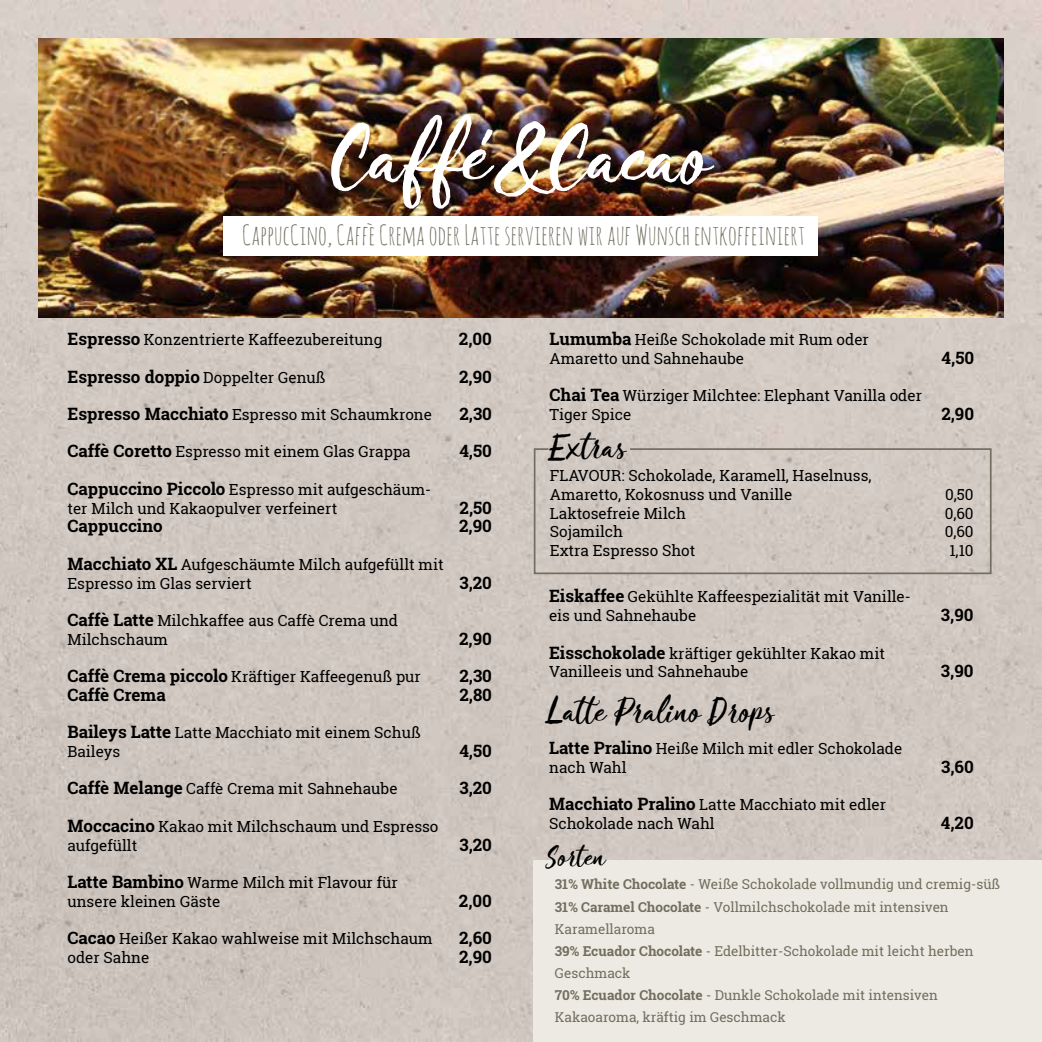
<style>
.page{position:relative;width:1042px;height:1042px;background:#fff}
.page>*{position:absolute;margin:0;border:0;box-sizing:border-box;transform-origin:0 0}
.t1{font:95.2px "Crushine Brush Script";color:#fff}
.t2{font:37.45px "Crushine Brush Script";color:#000}
.t3{font:30.62px "Crushine Brush Script";color:#000}
.t4{font:27.3px "Amatic SC";color:#726e5f}
.t5{font:700 16.97px/18.7px "Roboto Slab";color:#000}
.t6{font:15.4px/18.7px "Roboto Slab";color:#000}
.t7{font:13.65px/22.1px "Roboto Slab";color:#726e5f}
.s1{font-weight:700;font-size:16.97px}
.s2{font-weight:400;font-size:15.4px}
.s3{font-weight:700}
</style>
<div class="page">
<img style="left:0;top:0;width:1042px;height:1042px">
<img style="left:39px;top:38px;width:964px;height:280px">
<div style="left:534px;top:860px;width:508px;height:182px;background:#eceae3"></div>
<svg style="left:533px;top:447px;width:459px;height:128px;background:#cdc5bd"></svg>
<div style="left:223px;top:216px;width:594px;height:40px;background:#fff"></div>
<h1 class="t1" style="left:330px;top:96px;width:383px">Caffé&amp;Cacao</h1>
<h3 class="t4" style="left:242px;top:217px;width:564px">CappucCino, Caffè Crema oder Latte servieren wir auf Wunsch entkoffeiniert</h3>
<p class="t6" style="left:67px;top:330px;width:316px"><span class="s1">Espresso</span> Konzentrierte Kaffeezubereitung</p>
<p class="t5" style="left:67px;top:367px;width:260px">Espresso doppio <span class="s2">Doppelter Genuß</span></p>
<p class="t6" style="left:67px;top:405px;width:366px"><span class="s1">Espresso Macchiato</span> Espresso mit Schaumkrone</p>
<p class="t6" style="left:67px;top:442px;width:345px"><span class="s1">Caffè Coretto</span> Espresso mit einem Glas Grappa</p>
<p class="t6" style="left:67px;top:480px;width:365px"><span class="s1">Cappuccino Piccolo</span> Espresso mit aufgeschäum&shy;ter Milch und Kakaopulver verfeinert</p>
<p class="t5" style="left:67px;top:517px;width:97px">Cappuccino</p>
<p class="t6" style="left:67px;top:555px;width:378px"><span class="s1">Macchiato XL</span> Aufgeschäumte Milch aufgefüllt mit<br>Espresso im Glas serviert</p>
<p class="t6" style="left:67px;top:611px;width:332px"><span class="s1">Caffè Latte</span> Milchkaffee aus Caffè Crema und<br>Milchschaum</p>
<p class="t6" style="left:67px;top:667px;width:355px"><span class="s1">Caffè Crema piccolo</span> Kräftiger Kaffeegenuß pur</p>
<p class="t5" style="left:67px;top:685px;width:100px">Caffè Crema</p>
<p class="t6" style="left:67px;top:723px;width:355px"><span class="s1">Baileys Latte</span> Latte Macchiato mit einem Schuß<br>Baileys</p>
<p class="t6" style="left:67px;top:779px;width:332px"><span class="s1">Caffè Melange</span> Caffè Crema mit Sahnehaube</p>
<p class="t6" style="left:67px;top:817px;width:373px"><span class="s1">Moccacino</span> Kakao mit Milchschaum und Espresso aufgefüllt</p>
<p class="t6" style="left:67px;top:873px;width:332px"><span class="s1">Latte Bambino</span> Warme Milch mit Flavour für unsere kleinen Gäste</p>
<p class="t6" style="left:67px;top:929px;width:367px"><span class="s1">Cacao</span> Heißer Kakao wahlweise mit Milchschaum oder Sahne</p>
<p class="t5" style="left:459px;top:329px;width:35px">2,00</p>
<p class="t5" style="left:459px;top:367px;width:34px">2,90</p>
<p class="t5" style="left:459px;top:404px;width:34px">2,30</p>
<p class="t5" style="left:459px;top:442px;width:34px">4,50</p>
<p class="t5" style="left:459px;top:498px;width:34px">2,50<br>2,90</p>
<p class="t5" style="left:459px;top:573px;width:34px">3,20</p>
<p class="t5" style="left:459px;top:629px;width:34px">2,90</p>
<p class="t5" style="left:459px;top:666px;width:34px">2,30<br>2,80</p>
<p class="t5" style="left:459px;top:741px;width:34px">4,50</p>
<p class="t5" style="left:459px;top:779px;width:34px">3,20</p>
<p class="t5" style="left:459px;top:835px;width:34px">3,20</p>
<p class="t5" style="left:459px;top:891px;width:35px">2,00</p>
<p class="t5" style="left:459px;top:928px;width:34px">2,60<br>2,90</p>
<p class="t6" style="left:549px;top:330px;width:321px"><span class="s1">Lumumba</span> Heiße Schokolade mit Rum oder<br>Amaretto und Sahnehaube</p>
<p class="t6" style="left:549px;top:386px;width:374px"><span class="s1">Chai Tea</span> Würziger Milchtee: Elephant Vanilla oder<br>Tiger Spice</p>
<h2 class="t2" style="left:550px;top:423px;width:80px">Extras</h2>
<p class="t6" style="left:550px;top:466px;width:323px">FLAVOUR: Schokolade, Karamell, Haselnuss,<br>Amaretto, Kokosnuss und Vanille<br>Laktosefreie Milch<br>Sojamilch<br>Extra Espresso Shot</p>
<p class="t6" style="left:549px;top:587px;width:363px"><span class="s1">Eiskaffee</span> Gekühlte Kaffeespezialität mit Vanille&shy;eis und Sahnehaube</p>
<p class="t6" style="left:549px;top:643px;width:337px"><span class="s1">Eisschokolade</span> kräftiger gekühlter Kakao mit<br>Vanilleeis und Sahnehaube</p>
<h2 class="t2" style="left:548px;top:687px;width:231px">Latte Pralino Drops</h2>
<p class="t6" style="left:549px;top:739px;width:355px"><span class="s1">Latte Pralino</span> Heiße Milch mit edler Schokolade nach Wahl</p>
<p class="t6" style="left:549px;top:795px;width:338px"><span class="s1">Macchiato Pralino</span> Latte Macchiato mit edler<br>Schokolade nach Wahl</p>
<h3 class="t3" style="left:547px;top:837px;width:60px">Sorten</h3>
<p class="t5" style="left:941px;top:348px;width:34px">4,50</p>
<p class="t5" style="left:941px;top:404px;width:34px">2,90</p>
<p class="t6" style="left:944px;top:485px;width:31px;text-align:center">0,50<br>0,60<br>0,60<br>1,10</p>
<p class="t5" style="left:941px;top:605px;width:34px">3,90</p>
<p class="t5" style="left:941px;top:661px;width:34px">3,90</p>
<p class="t5" style="left:941px;top:757px;width:34px">3,60</p>
<p class="t5" style="left:941px;top:813px;width:34px">4,20</p>
<p class="t7" style="left:555px;top:873px;width:447px"><span class="s3">31% White Chocolate</span> - Weiße Schokolade vollmundig und cremig-süß <span class="s3">31% Caramel Chocolate</span> - Vollmilchschokolade mit intensiven Karamellaroma<br><span class="s3">39% Ecuador Chocolate</span> - Edelbitter-Schokolade mit leicht herben Geschmack<br><span class="s3">70% Ecuador Chocolate</span> - Dunkle Schokolade mit intensiven Kakaoaroma, kräftig im Geschmack</p>
</div>
